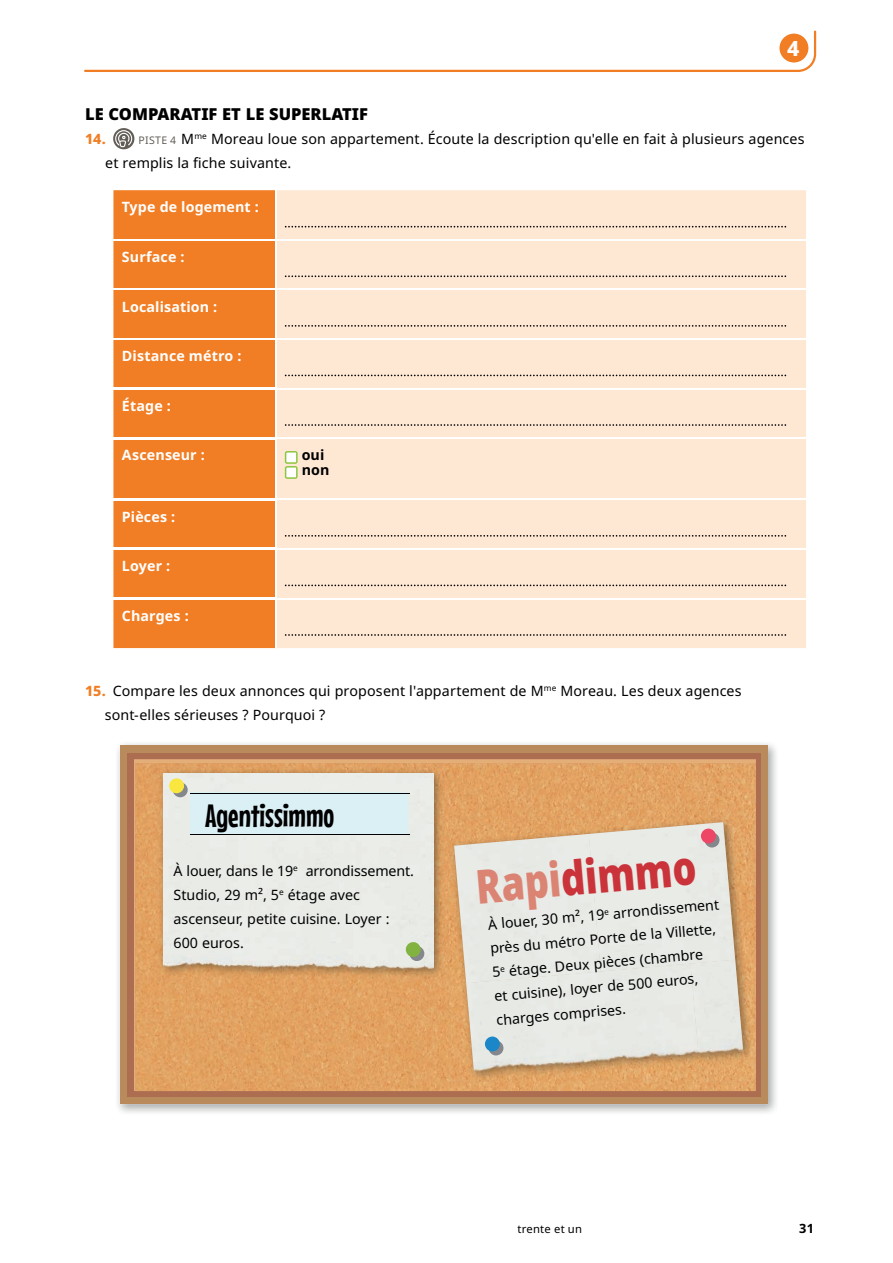
<style>
.page{position:relative;width:893px;height:1263px;background:#fff}
.page>*{position:absolute;margin:0;border:0;box-sizing:border-box;transform-origin:0 0}
.t1{font:900 47.1px "Noto Sans";color:#ca333a;scale:.8 1}
.t2{font:32.25px "Mouse Memoirs";color:#000001}
.t3{font:800 21px "Noto Sans";color:#fff}
.t4{font:900 16.5px "Noto Sans";color:#000001}
.t5{font:14.25px/24px "Noto Sans";letter-spacing:.005em;color:#000001}
.t6{font:700 14.25px "Noto Sans";letter-spacing:.01em;color:#fff}
.t7{font:700 14.25px/15px "Noto Sans";letter-spacing:.005em;color:#000001}
.t8{font:700 12.75px "Noto Sans";color:#000001}
.t9{font:11.25px "Noto Sans";letter-spacing:.02em;color:#000001}
.s1{font-weight:800;color:#f17e24}
.s2{font-size:10.5px;color:#635d57}
.s3{color:#dc8473}
</style>
<div class="page">
<svg style="left:113px;top:128px;width:21px;height:21px"></svg>
<svg style="left:115px;top:130px;width:17px;height:17px"></svg>
<img style="left:117px;top:743px;width:659px;height:370px">
<div style="left:120px;top:746px;width:647px;height:358px;background:#b98b5c"></div>
<svg style="left:127px;top:754px;width:633px;height:343px;fill:#ad6d51"></svg>
<svg style="left:134px;top:759px;width:622px;height:1px"></svg>
<img style="left:135px;top:763px;width:621px;height:46px">
<img style="left:135px;top:809px;width:52px;height:282px">
<img style="left:394px;top:809px;width:103px;height:282px">
<img style="left:497px;top:809px;width:259px;height:47px">
<img style="left:705px;top:856px;width:51px;height:235px">
<img style="left:187px;top:979px;width:207px;height:112px">
<img style="left:497px;top:1082px;width:208px;height:9px">
<img style="left:157px;top:767px;width:288px;height:212px">
<div style="left:163px;top:773px;width:270px;height:197px;background:#e8ebe6"></div>
<div style="left:190px;top:793px;width:218px;height:42px;background:#daf0f5"></div>
<hr style="left:190px;top:793px;width:220px;height:1px;background:#000001">
<hr style="left:190px;top:834px;width:220px;height:1px;background:#000001">
<img style="left:449px;top:817px;width:305px;height:52px">
<img style="left:449px;top:869px;width:50px;height:213px">
<img style="left:704px;top:869px;width:50px;height:213px">
<img style="left:499px;top:1055px;width:205px;height:27px">
<img style="left:454px;top:834px;width:135px;height:149px">
<img style="left:589px;top:822px;width:146px;height:141px">
<img style="left:466px;top:963px;width:233px;height:112px">
<img style="left:690px;top:959px;width:53px;height:96px">
<svg style="left:173px;top:782px;width:15px;height:15px"></svg>
<div style="left:169px;top:778px;width:15px;height:15px;background:#f9e73f;border-radius:50%"></div>
<svg style="left:409px;top:946px;width:16px;height:15px"></svg>
<div style="left:406px;top:942px;width:15px;height:15px;background:#82b340;border-radius:50%"></div>
<svg style="left:704px;top:832px;width:16px;height:16px"></svg>
<div style="left:701px;top:828px;width:15px;height:16px;background:#ee4665;border-radius:50%"></div>
<svg style="left:488px;top:1040px;width:16px;height:16px"></svg>
<div style="left:485px;top:1036px;width:15px;height:16px;background:#1b86c8;border-radius:50%"></div>
<div style="left:113px;top:190px;width:162px;height:458px;background:#f17e24"></div>
<div style="left:277px;top:190px;width:529px;height:458px;background:#fee8d4"></div>
<hr style="left:113px;top:387px;width:163px;height:3px;background:#fff">
<hr style="left:113px;top:437px;width:163px;height:2px;background:#fff">
<hr style="left:113px;top:498px;width:163px;height:2px;background:#fff">
<hr style="left:113px;top:548px;width:163px;height:2px;background:#fff">
<hr style="left:113px;top:597px;width:163px;height:3px;background:#fff">
<hr style="left:276px;top:388px;width:532px;height:1px;background:#fff">
<hr style="left:276px;top:437px;width:532px;height:2px;background:#fff">
<hr style="left:276px;top:499px;width:532px;height:1px;background:#fff">
<hr style="left:276px;top:548px;width:532px;height:2px;background:#fff">
<hr style="left:276px;top:598px;width:532px;height:1px;background:#fff">
<hr style="left:113px;top:239px;width:163px;height:2px;background:#fff">
<hr style="left:276px;top:239px;width:532px;height:2px;background:#fff">
<hr style="left:113px;top:289px;width:163px;height:1px;background:#fff">
<hr style="left:276px;top:289px;width:532px;height:1px;background:#fff">
<hr style="left:113px;top:338px;width:163px;height:2px;background:#fff">
<hr style="left:276px;top:338px;width:532px;height:2px;background:#fff">
<svg style="left:285px;top:226px;width:501px;height:1px"></svg>
<svg style="left:285px;top:275px;width:501px;height:2px"></svg>
<svg style="left:285px;top:325px;width:501px;height:2px"></svg>
<svg style="left:285px;top:375px;width:501px;height:1px"></svg>
<svg style="left:285px;top:424px;width:501px;height:2px"></svg>
<svg style="left:285px;top:451px;width:13px;height:28px"></svg>
<svg style="left:285px;top:535px;width:501px;height:2px"></svg>
<svg style="left:285px;top:585px;width:501px;height:1px"></svg>
<svg style="left:285px;top:634px;width:501px;height:2px"></svg>
<svg style="left:84px;top:31px;width:732px;height:41px"></svg>
<div style="left:779px;top:34px;width:29px;height:29px;background:#f17e24;border-radius:50%"></div>
<h3 class="t3" style="left:787px;top:36px;width:14px">4</h3>
<p class="t4" style="left:85px;top:105px;width:284px">LE COMPARATIF ET LE SUPERLATIF</p>
<p class="t5" style="left:105px;top:127px;width:701px;text-indent:-20px"><span class="s1">14.</span> <span class="s2">piste 4</span> M<sup>me</sup> Moreau loue son appartement. Écoute la description qu'elle en fait à plusieurs agences et remplis la fiche suivante.</p>
<p class="t6" style="left:122px;top:199px;width:138px">Type de logement :</p>
<p class="t6" style="left:122px;top:249px;width:64px">Surface :</p>
<p class="t6" style="left:122px;top:298px;width:97px">Localisation :</p>
<p class="t6" style="left:122px;top:348px;width:121px">Distance métro :</p>
<p class="t6" style="left:122px;top:397px;width:51px">Étage :</p>
<p class="t6" style="left:122px;top:447px;width:84px">Ascenseur :</p>
<p class="t7" style="left:302px;top:448px;width:29px">oui non</p>
<p class="t6" style="left:122px;top:508px;width:55px">Pièces :</p>
<p class="t6" style="left:122px;top:558px;width:50px">Loyer :</p>
<p class="t6" style="left:122px;top:607px;width:68px">Charges :</p>
<p class="t5" style="left:105px;top:679px;width:638px;text-indent:-20px"><span class="s1">15.</span> Compare les deux annonces qui proposent l'appartement de M<sup>me</sup> Moreau. Les deux agences sont-elles sérieuses ? pourquoi ?</p>
<h2 class="t2" style="left:205px;top:797px;width:131px">Agentissimmo</h2>
<p class="t5" style="left:174px;top:859px;width:242px">À louer, dans le 19<sup>e</sup> arrondissement. studio, 29 m², 5<sup>e</sup> étage avec ascenseur, petite cuisine. Loyer :<br>600 euros.</p>
<h1 class="t1" style="left:474px;top:860px;width:278px;rotate:-5deg"><span class="s3">Rapi</span>dimmo</h1>
<p class="t5" style="left:487px;top:913px;width:236px;rotate:-5deg">À louer, 30 m², 19<sup>e</sup> arrondissement près du métro porte de la Villette,<br>5<sup>e</sup> étage. Deux pièces (chambre<br>et cuisine), loyer de 500 euros, charges comprises.</p>
<p class="t9" style="left:517px;top:1223px;width:66px">trente et un</p>
<p class="t8" style="left:799px;top:1221px;width:16px">31</p>
</div>
